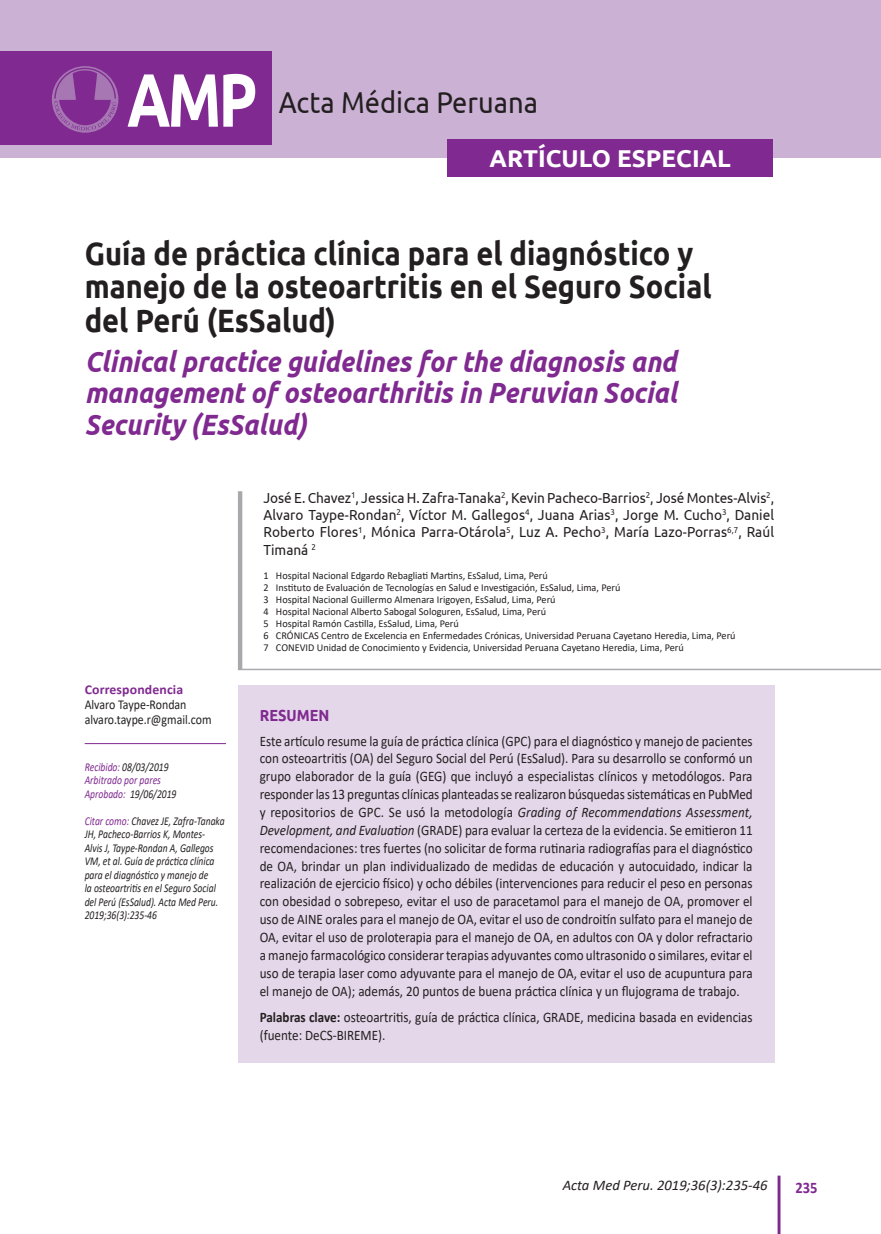
<style>
.page{position:relative;width:881px;height:1234px;background:#fff}
.page>*{position:absolute;margin:0;border:0;box-sizing:border-box;transform-origin:0 0}
.t1{font:700 75.3px "Ubuntu";color:#fff;scale:.8 1}
._01_titulo{font:700 32.25px/33px "Ubuntu";color:#231f20;scale:.9 1}
.t2{font:30.15px "Ubuntu";color:#231f20;scale:.9 1}
._02_titulo_ingles{font:italic 700 29.25px/31.5px "Ubuntu";color:#802990;text-align:justify;scale:.9 1}
.t3{font:700 24.3px "Ubuntu";color:#fff}
._05_RESUMEN_ABSTRACT{font:700 16.05px "Ubuntu";color:#802990;scale:.9 1}
.t4{font:700 16.05px "Calibri";color:#802990;scale:.9 1}
.t5{font:italic 14.7px "Calibri";color:#231f20}
._06_TEXTOS{font:14.55px/17.9px "Calibri";color:#231f20;text-align:justify;scale:.9 1}
._03_AUTOR{font:14.55px/17.4px "Ubuntu";letter-spacing:.005em;color:#231f20;text-align:justify;scale:.93 1}
._06_TEXTOS-2{font:13.5px "Calibri";color:#231f20;scale:.88 1}
._08_SUB2{font:700 13.5px "Calibri";letter-spacing:.01em;color:#802990}
._06_TEXTOS-3{font:italic 12px/13.5px "Calibri";color:#231f20;scale:.8 1}
._06_TEXTOS-4{font:italic 12px "Calibri";color:#802990;scale:.8 1}
._04_PIE{font:10.5px "Calibri";color:#231f20}
.s1{color:#802990}
.s2{font-style:italic}
.s3{font-weight:700}
</style>
<div class="page">
<hr style="left:777px;top:1175px;width:3px;height:58px;background:#802990">
<div style="left:0;top:0;width:880px;height:158px;background:#cbb2d5"></div>
<div style="left:0;top:51px;width:271px;height:94px;background:#802990"></div>
<div style="left:238px;top:685px;width:536px;height:377px;background:#e3d7e9"></div>
<hr style="left:238px;top:491px;width:4px;height:178px;background:#a8a9ad">
<hr style="left:238px;top:668px;width:642px;height:2px;background:#a8a9ad">
<hr style="left:85px;top:743px;width:141px;height:1px;background:#802990">
<div style="left:447px;top:139px;width:325px;height:38px;background:#802990"></div>
<svg style="left:52px;top:66px;width:66px;height:67px"></svg>
<svg style="left:54px;top:68px;width:62px;height:63px"></svg>
<p class="t1" style="left:127px;top:50px;width:164px">AMP</p>
<p class="t2" style="left:279px;top:84px;width:289px">Acta Médica Peruana</p>
<p class="t3" style="left:489px;top:142px;width:243px">ARTÍCULO ESPECIAL</p>
<p class="_01_titulo" style="left:85px;top:236px;width:697px">Guía de práctica clínica para el diagnóstico y manejo de la osteoartritis en el Seguro Social del Perú (EsSalud)</p>
<p class="_02_titulo_ingles" style="left:85px;top:344px;width:659px">Clinical practice guidelines for the diagnosis and management of osteoarthritis in Peruvian Social Security (EsSalud)</p>
<p class="_08_SUB2" style="left:85px;top:679px;width:100px">Correspondencia</p>
<p class="_06_TEXTOS-2" style="left:85px;top:694px;width:117px">Alvaro Taype-Rondan</p>
<p class="_06_TEXTOS-2" style="left:85px;top:709px;width:146px">alvaro.taype.r@gmail.com</p>
<p class="_06_TEXTOS-3" style="left:85px;top:759px;width:106px"><span class="s1">Recibido:</span> 08/03/2019</p>
<p class="_06_TEXTOS-4" style="left:85px;top:771px;width:97px">Arbitrado por pares</p>
<p class="_06_TEXTOS-3" style="left:85px;top:786px;width:116px"><span class="s1">Aprobado:</span> 19/06/2019</p>
<p class="_06_TEXTOS-3" style="left:85px;top:813px;width:176px"><span class="s1">Citar como:</span> Chavez JE, Zafra-Tanaka<br>JH, Pacheco-Barrios K, Montes-<br>Alvis J, Taype-Rondan A, Gallegos<br>VM, et al. Guía de práctica clínica para el diagnóstico y manejo de<br>la osteoartritis en el Seguro Social del Perú (EsSalud). Acta Med Peru.<br>2019;36(3):235-46</p>
<p class="_03_AUTOR" style="left:263px;top:488px;width:550px">José E. Chavez<sup>1</sup>, Jessica H. Zafra-Tanaka<sup>2</sup>, Kevin Pacheco-Barrios<sup>2</sup>, José Montes-Alvis<sup>2</sup>, Alvaro Taype-Rondan<sup>2</sup>, Víctor M. Gallegos<sup>4</sup>, Juana Arias<sup>3</sup>, Jorge M. Cucho<sup>3</sup>, Daniel Roberto Flores<sup>1</sup>, Mónica Parra-Otárola<sup>5</sup>, Luz A. Pecho<sup>3</sup>, María Lazo-Porras<sup>6,7</sup>, Raúl Timaná <sup>2</sup></p>
<p class="_04_PIE" style="left:263px;top:568px;width:286px">1 Hospital Nacional Edgardo Rebagliati Martins, EsSalud, Lima, Perú</p>
<p class="_04_PIE" style="left:263px;top:580px;width:358px">2 Instituto de Evaluación de Tecnologías en Salud e Investigación, EsSalud, Lima, Perú</p>
<p class="_04_PIE" style="left:263px;top:592px;width:293px">3 Hospital Nacional Guillermo Almenara Irigoyen, EsSalud, Lima, Perú</p>
<p class="_04_PIE" style="left:263px;top:604px;width:284px">4 Hospital Nacional Alberto Sabogal Sologuren, EsSalud, Lima, Perú</p>
<p class="_04_PIE" style="left:263px;top:616px;width:197px">5 Hospital Ramón Castilla, EsSalud, Lima, Perú</p>
<p class="_04_PIE" style="left:263px;top:628px;width:473px">6 CRÓNICAS Centro de Excelencia en Enfermedades Crónicas, Universidad Peruana Cayetano Heredia, Lima, Perú</p>
<p class="_04_PIE" style="left:263px;top:640px;width:421px">7 CONEVID Unidad de Conocimiento y Evidencia, Universidad Peruana Cayetano Heredia, Lima, Perú</p>
<p class="_05_RESUMEN_ABSTRACT" style="left:260px;top:704px;width:79px">RESUMEN</p>
<p class="_06_TEXTOS" style="left:260px;top:731px;width:549px">Este artículo resume la guía de práctica clínica (GPC) para el diagnóstico y manejo de pacientes con osteoartritis (OA) del Seguro Social del Perú (EsSalud). Para su desarrollo se conformó un grupo elaborador de la guía (GEG) que incluyó a especialistas clínicos y metodólogos. Para responder las 13 preguntas clínicas planteadas se realizaron búsquedas sistemáticas en PubMed y repositorios de GPC. Se usó la metodología <span class="s2">Grading of Recommendations Assessment, Development, and Evaluation</span> (GRADE) para evaluar la certeza de la evidencia. Se emitieron 11 recomendaciones: tres fuertes (no solicitar de forma rutinaria radiografías para el diagnóstico de OA, brindar un plan individualizado de medidas de educación y autocuidado, indicar la realización de ejercicio físico) y ocho débiles (intervenciones para reducir el peso en personas con obesidad o sobrepeso, evitar el uso de paracetamol para el manejo de OA, promover el uso de AINE orales para el manejo de OA, evitar el uso de condroitín sulfato para el manejo de OA, evitar el uso de proloterapia para el manejo de OA, en adultos con OA y dolor refractario a manejo farmacológico considerar terapias adyuvantes como ultrasonido o similares, evitar el uso de terapia laser como adyuvante para el manejo de OA, evitar el uso de acupuntura para el manejo de OA); además, 20 puntos de buena práctica clínica y un flujograma de trabajo.</p>
<p class="_06_TEXTOS" style="left:260px;top:1007px;width:549px"><span class="s3">Palabras clave:</span> osteoartritis, guía de práctica clínica, GRADE, medicina basada en evidencias (fuente: DeCS-BIREME).</p>
<p class="t5" style="left:562px;top:1174px;width:206px">Acta Med Peru. 2019;36(3):235-46</p>
<p class="t4" style="left:795px;top:1175px;width:26px">235</p>
</div>
